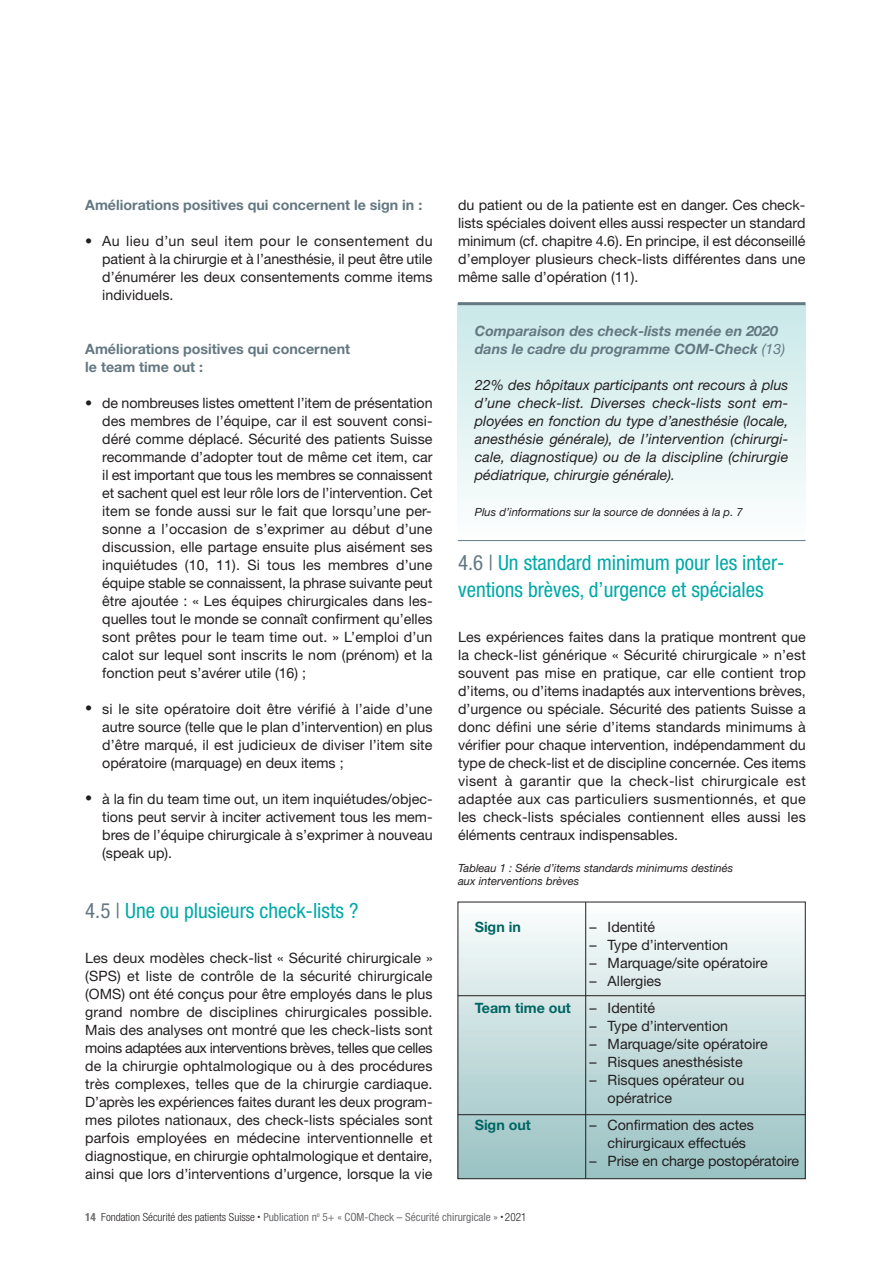
<style>
.page{position:relative;width:893px;height:1263px;background:#fff}
.page>*{position:absolute;margin:0;border:0;box-sizing:border-box;transform-origin:0 0}
.t1{font:condensed 21px/27px "Helvetica Neue";color:#00a9a7}
.t2{font:14.25px/18px "Helvetica Neue";color:#231f20;text-align:justify}
.t3{font:italic 14.25px/18px "Helvetica Neue";color:#231f20;text-align:justify}
.t4{font:700 14.25px/18px "Helvetica Neue";color:#647882}
.t5{font:italic 700 14.25px/18px "Helvetica Neue";color:#647882}
.t6{font:700 14.25px "Helvetica Neue";color:#006663}
.t7{font:italic 11.25px/13.5px "Helvetica Neue";color:#231f20}
.t8{font:condensed 11.25px "Helvetica Neue";color:#6c6d70}
.s1{color:#647882}
.s2{font-weight:400}
.s3{font-weight:700}
.s4{font-weight:300;color:#231f20}
.s5{font-size:6px;color:#231f20}
</style>
<div class="page">
<div style="left:458px;top:902px;width:347px;height:277px;background:linear-gradient(to bottom,#fbfcfc,#97c0c1)"></div>
<div style="left:458px;top:304px;width:347px;height:237px;background:linear-gradient(to bottom,#c9e8e8,#fdfefe)"></div>
<hr style="left:458px;top:302px;width:347px;height:3px;background:#647882">
<hr style="left:458px;top:995px;width:347px;height:1px;background:#231f20">
<hr style="left:458px;top:1114px;width:347px;height:1px;background:#231f20">
<hr style="left:585px;top:902px;width:1px;height:277px;background:#231f20">
<hr style="left:458px;top:540px;width:347px;height:1px;background:#647882">
<p class="t4" style="left:85px;top:197px;width:339px">Améliorations positives qui concernent le sign in :</p>
<p class="t2" style="left:102px;top:233px;width:332px">Au lieu d’un seul item pour le consentement du patient à la chirurgie et à l’anesthésie, il peut être utile d’énumérer les deux consentements comme items individuels.</p>
<p class="t2" style="left:85px;top:233px;width:9px">•</p>
<p class="t4" style="left:85px;top:341px;width:266px">Améliorations positives qui concernent le team time out :</p>
<p class="t2" style="left:102px;top:395px;width:332px">de nombreuses listes omettent l’item de présentation des membres de l’équipe, car il est souvent consi&shy;déré comme déplacé. Sécurité des patients Suisse recommande d’adopter tout de même cet item, car il est important que tous les membres se connaissent et sachent quel est leur rôle lors de l’intervention. Cet item se fonde aussi sur le fait que lorsqu’une per&shy;sonne a l’occasion de s’exprimer au début d’une discussion, elle partage ensuite plus aisément ses inquiétudes (10, 11). Si tous les membres d’une équipe stable se connaissent, la phrase suivante peut être ajoutée : « Les équipes chirurgicales dans les&shy;quelles tout le monde se connaît confirment qu’elles sont prêtes pour le team time out. » L’emploi d’un calot sur lequel sont inscrits le nom (prénom) et la fonction peut s’avérer utile (16) ;</p>
<p class="t2" style="left:102px;top:701px;width:332px">si le site opératoire doit être vérifié à l’aide d’une autre source (telle que le plan d’intervention) en plus d’être marqué, il est judicieux de diviser l’item site opératoire (marquage) en deux items ;</p>
<p class="t2" style="left:102px;top:791px;width:332px">à la fin du team time out, un item inquiétudes/objec&shy;tions peut servir à inciter activement tous les mem&shy;bres de l’équipe chirurgicale à s’exprimer à nouveau (speak up).</p>
<p class="t2" style="left:85px;top:396px;width:9px">•</p>
<p class="t2" style="left:85px;top:700px;width:9px">•</p>
<p class="t2" style="left:85px;top:790px;width:9px">•</p>
<h1 class="t1" style="left:85px;top:899px;width:275px"><span class="s1">4.5 |</span> Une ou plusieurs check-lists ?</h1>
<p class="t2" style="left:85px;top:950px;width:349px">Les deux modèles check-list « Sécurité chirurgicale » (SPS) et liste de contrôle de la sécurité chirurgicale (OMS) ont été conçus pour être employés dans le plus grand nombre de disciplines chirurgicales possible.<br>Mais des analyses ont montré que les check-lists sont moins adaptées aux interventions brèves, telles que celles de la chirurgie ophtalmologique ou à des procédures très complexes, telles que de la chirurgie cardiaque.<br>D’après les expériences faites durant les deux program&shy;mes pilotes nationaux, des check-lists spéciales sont parfois employées en médecine interventionnelle et diagnostique, en chirurgie ophtalmologique et dentaire, ainsi que lors d’interventions d’urgence, lorsque la vie</p>
<p class="t2" style="left:458px;top:197px;width:349px">du patient ou de la patiente est en danger. Ces check&shy;lists spéciales doivent elles aussi respecter un standard minimum (cf. chapitre 4.6). En principe, il est déconseillé d’employer plusieurs check-lists différentes dans une même salle d’opération (11).</p>
<p class="t5" style="left:475px;top:323px;width:312px">Comparaison des check-lists menée en 2020 dans le cadre du programme COM-Check <span class="s2">(13)</span></p>
<p class="t3" style="left:475px;top:377px;width:315px">22% des hôpitaux participants ont recours à plus d’une check-list. Diverses check-lists sont em&shy;ployées en fonction du type d’anesthésie (locale, anesthésie générale), de l’intervention (chirurgi&shy;cale, diagnostique) ou de la discipline (chirurgie pédiatrique, chirurgie générale).</p>
<p class="t7" style="left:475px;top:506px;width:269px">Plus d’informations sur la source de données à la p. 7</p>
<h1 class="t1" style="left:458px;top:551px;width:328px"><span class="s1">4.6 |</span> Un standard minimum pour les inter&shy;ventions brèves, d’urgence et spéciales</h1>
<p class="t2" style="left:458px;top:630px;width:349px">Les expériences faites dans la pratique montrent que la check-list générique « Sécurité chirurgicale » n’est souvent pas mise en pratique, car elle contient trop d’items, ou d’items inadaptés aux interventions brèves, d’urgence ou spéciale. Sécurité des patients Suisse a donc défini une série d’items standards minimums à vérifier pour chaque intervention, indépendamment du type de check-list et de discipline concernée. Ces items visent à garantir que la check-list chirurgicale est adaptée aux cas particuliers susmentionnés, et que les check-lists spéciales contiennent elles aussi les éléments centraux indispensables.</p>
<p class="t7" style="left:458px;top:862px;width:277px">Tableau 1 : Série d’items standards minimums destinés aux interventions brèves</p>
<p class="t6" style="left:475px;top:922px;width:48px">Sign in</p>
<p class="t2" style="left:590px;top:919px;width:67px">– Identité</p>
<p class="t2" style="left:590px;top:937px;width:140px">– Type d’intervention</p>
<p class="t2" style="left:590px;top:955px;width:180px">– Marquage/site opératoire</p>
<p class="t2" style="left:590px;top:973px;width:73px">– Allergies</p>
<p class="t6" style="left:475px;top:1003px;width:98px">Team time out</p>
<p class="t2" style="left:590px;top:1000px;width:67px">– Identité</p>
<p class="t2" style="left:590px;top:1018px;width:140px">– Type d’intervention</p>
<p class="t2" style="left:590px;top:1036px;width:180px">– Marquage/site opératoire</p>
<p class="t2" style="left:590px;top:1054px;width:155px">– Risques anesthésiste</p>
<p class="t2" style="left:608px;top:1072px;width:138px;text-indent:-18px">– Risques opérateur ou opératrice</p>
<p class="t6" style="left:475px;top:1120px;width:58px">Sign out</p>
<p class="t2" style="left:608px;top:1117px;width:148px;text-indent:-18px">– Confirmation des actes chirurgicaux effectués</p>
<p class="t2" style="left:590px;top:1153px;width:211px">– Prise en charge postopératoire</p>
<p class="t8" style="left:85px;top:1213px;width:443px"><span class="s3">14</span> <span class="s4">Fondation Sécurité des patients Suisse</span> <span class="s5">•</span> Publication n<sup>o</sup> 5+ « COM-Check – Sécurité chirurgicale » <span class="s5">•</span> <span class="s4">2021</span></p>
</div>
